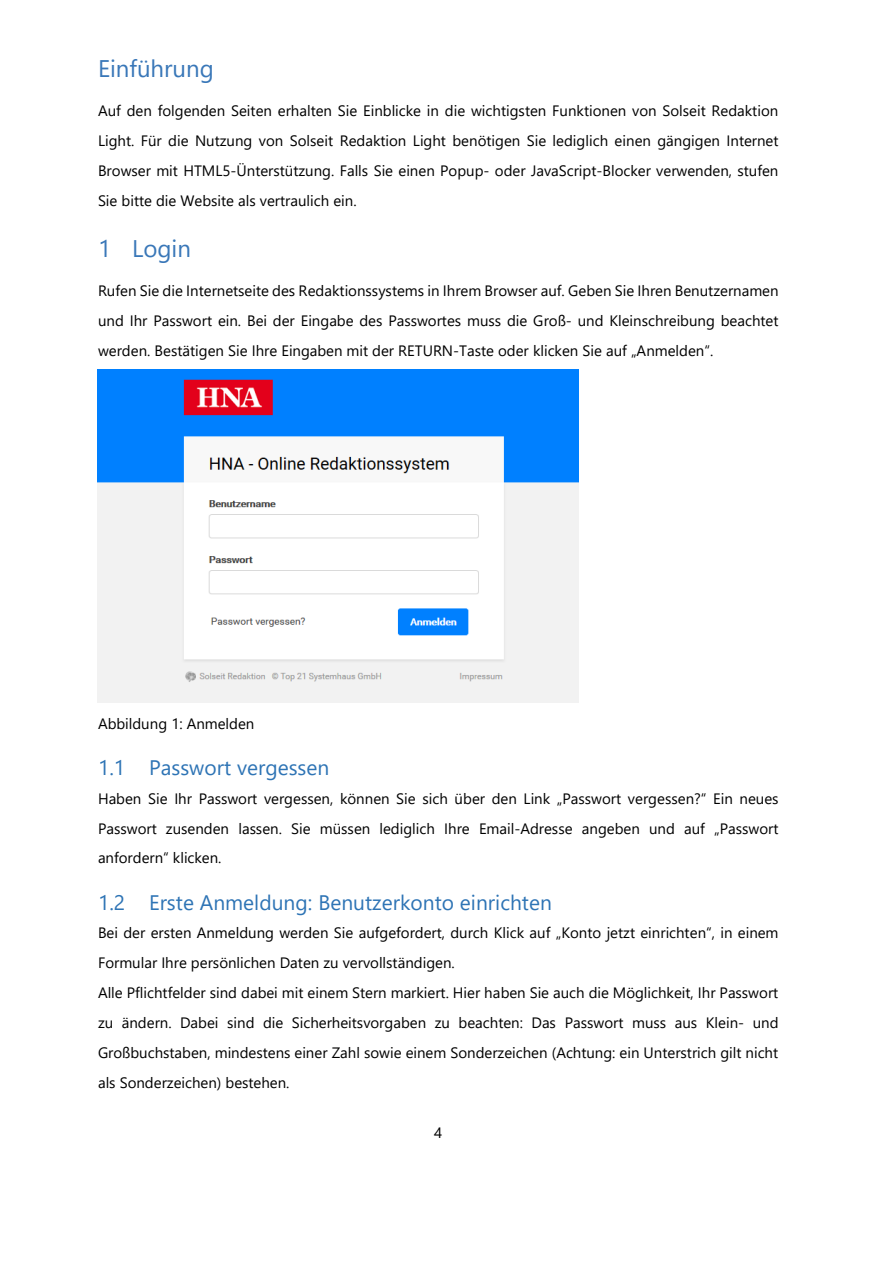
<style>
.page{position:relative;width:893px;height:1263px;background:#fff}
.page>*{position:absolute;margin:0;border:0;box-sizing:border-box;transform-origin:0 0}
.t1{font:24px "Segoe UI";color:#3977b8}
.t2{font:21px "Segoe UI";color:#2e74b5}
.t3{font:15px/29.8px "Segoe UI";color:#000;text-align:justify}
</style>
<div class="page">
<img style="left:97px;top:369px;width:481px;height:334px">
<h1 class="t1" style="left:98px;top:49px;width:117px">Einführung</h1>
<p class="t3" style="left:98px;top:96px;width:682px">Auf den folgenden Seiten erhalten Sie Einblicke in die wichtigsten Funktionen von Solseit Redaktion Light. Für die Nutzung von Solseit Redaktion Light benötigen Sie lediglich einen gängigen Internet Browser mit HTML5-Ünterstützung. Falls Sie einen Popup- oder JavaScript-Blocker verwenden, stufen Sie bitte die Website als vertraulich ein.</p>
<h1 class="t1" style="left:98px;top:229px;width:94px">1 Login</h1>
<p class="t3" style="left:98px;top:275px;width:682px">Rufen Sie die Internetseite des Redaktionssystems in Ihrem Browser auf. Geben Sie Ihren Benutzernamen und Ihr Passwort ein. Bei der Eingabe des Passwortes muss die Groß- und Kleinschreibung beachtet werden. Bestätigen Sie Ihre Eingaben mit der RETURN-Taste oder klicken Sie auf „Anmelden“.</p>
<p class="t3" style="left:98px;top:708px;width:158px">Abbildung 1: Anmelden</p>
<h2 class="t2" style="left:98px;top:750px;width:233px">1.1 Passwort vergessen</h2>
<p class="t3" style="left:98px;top:783px;width:682px">Haben Sie Ihr Passwort vergessen, können Sie sich über den Link „Passwort vergessen?“ Ein neues Passwort zusenden lassen. Sie müssen lediglich Ihre Email-Adresse angeben und auf „Passwort anfordern“ klicken.</p>
<h2 class="t2" style="left:98px;top:885px;width:455px">1.2 Erste Anmeldung: Benutzerkonto einrichten</h2>
<p class="t3" style="left:98px;top:918px;width:682px;text-align:left">Bei der ersten Anmeldung werden Sie aufgefordert, durch Klick auf „Konto jetzt einrichten“, in einem Formular Ihre persönlichen Daten zu vervollständigen.<br>Alle Pflichtfelder sind dabei mit einem Stern markiert. Hier haben Sie auch die Möglichkeit, Ihr Passwort zu ändern. Dabei sind die Sicherheitsvorgaben zu beachten: Das Passwort muss aus Klein- und Großbuchstaben, mindestens einer Zahl sowie einem Sonderzeichen (Achtung: ein Unterstrich gilt nicht als Sonderzeichen) bestehen.</p>
<p class="t3" style="left:434px;top:1117px;width:10px">4</p>
</div>
